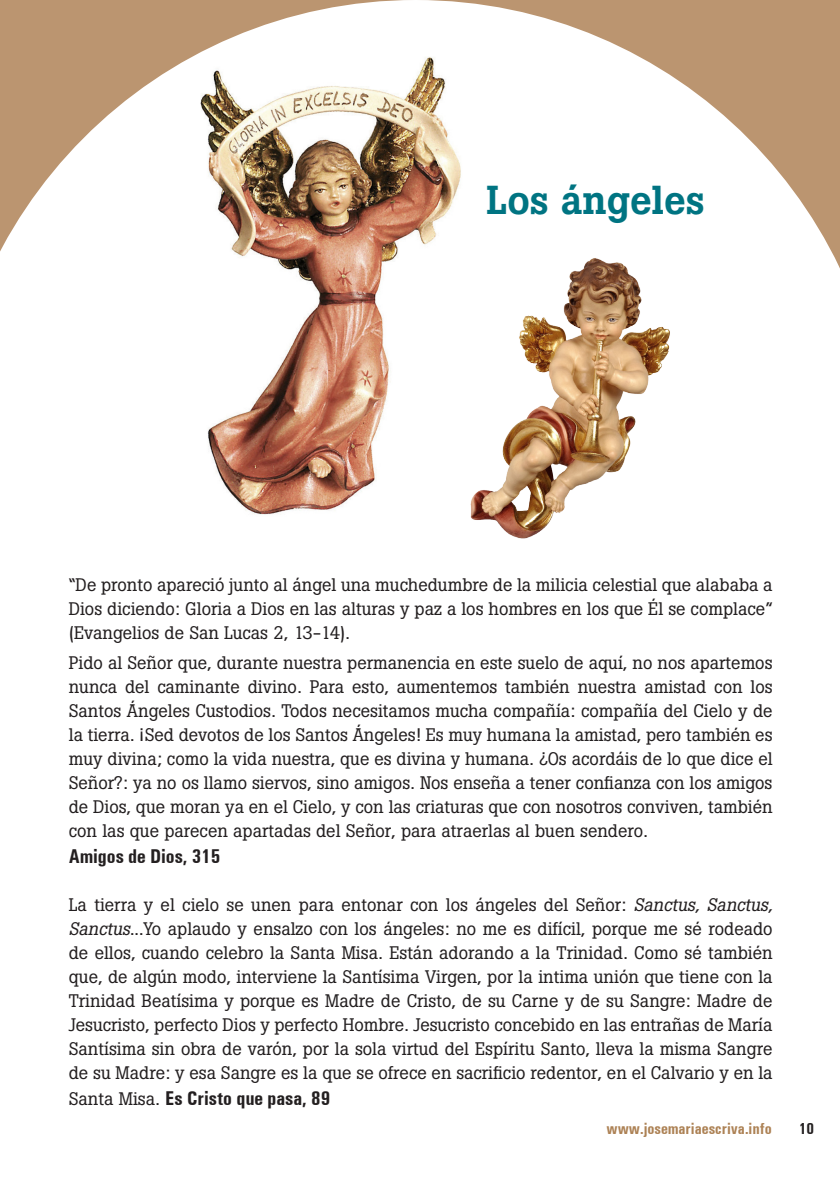
<style>
.page{position:relative;width:840px;height:1191px;background:#fff}
.page>*{position:absolute;margin:0;border:0;box-sizing:border-box;transform-origin:0 0}
.t1{font:500 40px "Boton";color:#007482}
.t2{font:700 condensed 20px "Univers";color:#231f20}
.t3{font:18px/24px "Boton";color:#231f20;text-align:justify}
.t4{font:700 condensed 16px "Univers";color:#ad8255}
.t5{font:700 condensed 16px "Univers";color:#231f20}
.s1{font-style:italic}
.s2{font-family:"Boton";font-weight:400;font-stretch:normal;font-size:18px}
</style>
<div class="page">
<svg style="left:0;top:0;width:839px;height:266px"></svg>
<img style="left:197px;top:54px;width:268px;height:461px">
<img style="left:465px;top:255px;width:206px;height:284px">
<h1 class="t1" style="left:486px;top:176px;width:220px">Los ángeles</h1>
<p class="t3" style="left:69px;top:573px;width:704px">“De pronto apareció junto al ángel una muchedumbre de la milicia celestial que alababa a Dios diciendo: Gloria a Dios en las alturas y paz a los hombres en los que Él se complace” (Evangelios de San Lucas 2, 13-14).</p>
<p class="t3" style="left:69px;top:650px;width:705px">Pido al Señor que, durante nuestra permanencia en este suelo de aquí, no nos apartemos nunca del caminante divino. Para esto, aumentemos también nuestra amistad con los Santos Ángeles Custodios. Todos necesitamos mucha compañía: compañía del Cielo y de la tierra. ¡Sed devotos de los Santos Ángeles! Es muy humana la amistad, pero también es muy divina; como la vida nuestra, que es divina y humana. ¿Os acordáis de lo que dice el Señor?: ya no os llamo siervos, sino amigos. Nos enseña a tener confianza con los amigos de Dios, que moran ya en el Cielo, y con las criaturas que con nosotros conviven, también con las que parecen apartadas del Señor, para atraerlas al buen sendero.</p>
<p class="t2" style="left:69px;top:844px;width:153px">Amigos de Dios, 315</p>
<p class="t3" style="left:69px;top:892px;width:708px;text-align:left">La tierra y el cielo se unen para entonar con los ángeles del Señor: <span class="s1">Sanctus, Sanctus, Sanctus</span>...Yo aplaudo y ensalzo con los ángeles: no me es difícil, porque me sé rodeado de ellos, cuando celebro la Santa Misa. Están adorando a la Trinidad. Como sé también que, de algún modo, interviene la Santísima Virgen, por la intima unión que tiene con la Trinidad Beatísima y porque es Madre de Cristo, de su Carne y de su Sangre: Madre de Jesucristo, perfecto Dios y perfecto Hombre. Jesucristo concebido en las entrañas de María Santísima sin obra de varón, por la sola virtud del Espíritu Santo, lleva la misma Sangre de su Madre: y esa Sangre es la que se ofrece en sacrificio redentor, en el Calvario y en la</p>
<p class="t2" style="left:69px;top:1086px;width:263px"><span class="s2">Santa Misa.</span> Es Cristo que pasa, 89</p>
<p class="t4" style="left:606px;top:1119px;width:167px">www.josemariaescriva.info</p>
<p class="t5" style="left:798px;top:1119px;width:17px">10</p>
</div>
